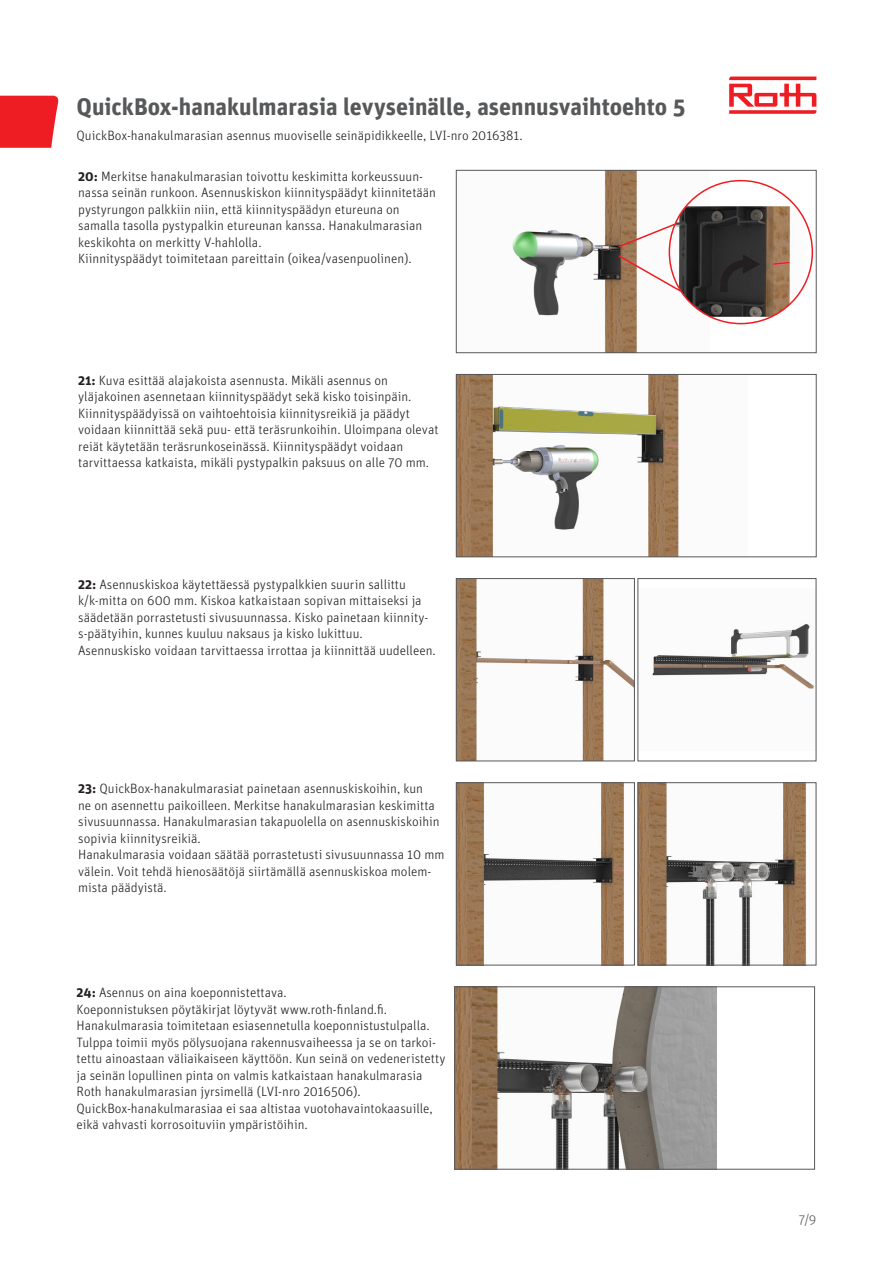
<style>
.page{position:relative;width:893px;height:1263px;background:#fff}
.page>*{position:absolute;margin:0;border:0;box-sizing:border-box;transform-origin:0 0}
.t1{font:700 24px "Unit OT";color:#57585a}
.Styckeformat__1{font:300 13.5px/16.5px "Unit OT";color:#231f20}
.t2{font:300 13.5px "Unit OT";color:#57585a}
.s1{font-weight:700}
</style>
<div class="page">
<svg style="left:729px;top:77px;width:87px;height:37px"></svg>
<img style="left:458px;top:376px;width:221px;height:179px">
<div style="left:456px;top:374px;width:360px;height:183px;border:1px solid #57585a"></div>
<img style="left:458px;top:580px;width:175px;height:179px">
<div style="left:456px;top:578px;width:179px;height:183px;border:1px solid #57585a"></div>
<img style="left:652px;top:624px;width:162px;height:65px">
<img style="left:458px;top:784px;width:166px;height:179px">
<div style="left:456px;top:782px;width:179px;height:183px;border:1px solid #57585a"></div>
<img style="left:640px;top:784px;width:166px;height:179px">
<div style="left:638px;top:782px;width:178px;height:183px;border:1px solid #57585a"></div>
<img style="left:456px;top:988px;width:261px;height:179px">
<div style="left:454px;top:986px;width:361px;height:183px;border:1px solid #57585a"></div>
<svg style="left:0;top:96px;width:59px;height:52px;background:#ef2d33"></svg>
<img style="left:512px;top:172px;width:197px;height:179px">
<div style="left:456px;top:170px;width:360px;height:183px;border:1px solid #57585a"></div>
<svg style="left:617px;top:222px;width:52px;height:71px"></svg>
<img style="left:669px;top:206px;width:136px;height:111px">
<svg style="left:720px;top:254px;width:40px;height:37px"></svg>
<svg style="left:772px;top:261px;width:19px;height:5px"></svg>
<p class="t1" style="left:77px;top:91px;width:611px">QuickBox-hanakulmarasia levyseinälle, asennusvaihtoehto 5</p>
<p class="Styckeformat__1" style="left:77px;top:128px;width:448px">QuickBox-hanakulmarasian asennus muoviselle seinäpidikkeelle, LVI-nro 2016381.</p>
<p class="Styckeformat__1" style="left:78px;top:168px;width:359px"><span class="s1">20:</span> Merkitse hanakulmarasian toivottu keskimitta korkeussuun&shy;nassa seinän runkoon. Asennuskiskon kiinnityspäädyt kiinnitetään pystyrungon palkkiin niin, että kiinnityspäädyn etureuna on samalla tasolla pystypalkin etureunan kanssa. Hanakulmarasian keskikohta on merkitty V-hahlolla.</p>
<p class="Styckeformat__1" style="left:78px;top:250px;width:335px">Kiinnityspäädyt toimitetaan pareittain (oikea/vasenpuolinen).</p>
<p class="Styckeformat__1" style="left:78px;top:372px;width:311px"><span class="s1">21:</span> Kuva esittää alajakoista asennusta. Mikäli asennus on</p>
<p class="Styckeformat__1" style="left:78px;top:389px;width:335px">yläjakoinen asennetaan kiinnityspäädyt sekä kisko toisinpäin.</p>
<p class="Styckeformat__1" style="left:78px;top:405px;width:362px">Kiinnityspäädyissä on vaihtoehtoisia kiinnitysreikiä ja päädyt voidaan kiinnittää sekä puu- että teräsrunkoihin. Uloimpana olevat reiät käytetään teräsrunkoseinässä. Kiinnityspäädyt voidaan</p>
<p class="Styckeformat__1" style="left:78px;top:455px;width:352px">tarvittaessa katkaista, mikäli pystypalkin paksuus on alle 70 mm.</p>
<p class="Styckeformat__1" style="left:78px;top:576px;width:329px"><span class="s1">22:</span> Asennuskiskoa käytettäessä pystypalkkien suurin sallittu</p>
<p class="Styckeformat__1" style="left:78px;top:592px;width:352px">k/k-mitta on 600 mm. Kiskoa katkaistaan sopivan mittaiseksi ja säädetään porrastetusti sivusuunnassa. Kisko painetaan kiinnity&shy;s-päätyihin, kunnes kuuluu naksaus ja kisko lukittuu.</p>
<p class="Styckeformat__1" style="left:78px;top:642px;width:359px">Asennuskisko voidaan tarvittaessa irrottaa ja kiinnittää uudelleen.</p>
<p class="Styckeformat__1" style="left:78px;top:780px;width:363px"><span class="s1">23:</span> QuickBox-hanakulmarasiat painetaan asennuskiskoihin, kun<br>ne on asennettu paikoilleen. Merkitse hanakulmarasian keskimitta sivusuunnassa. Hanakulmarasian takapuolella on asennuskiskoihin sopivia kiinnitysreikiä.</p>
<p class="Styckeformat__1" style="left:78px;top:846px;width:368px">Hanakulmarasia voidaan säätää porrastetusti sivusuunnassa 10 mm välein. Voit tehdä hienosäätöjä siirtämällä asennuskiskoa molem&shy;mista päädyistä.</p>
<p class="Styckeformat__1" style="left:77px;top:984px;width:212px"><span class="s1">24:</span> Asennus on aina koeponnistettava.</p>
<p class="Styckeformat__1" style="left:77px;top:1001px;width:312px">Koeponnistuksen pöytäkirjat löytyvät www.roth-finland.fi.</p>
<p class="Styckeformat__1" style="left:77px;top:1017px;width:370px">Hanakulmarasia toimitetaan esiasennetulla koeponnistustulpalla.<br>Tulppa toimii myös pölysuojana rakennusvaiheessa ja se on tarkoi&shy;tettu ainoastaan väliaikaiseen käyttöön. Kun seinä on vedeneristetty ja seinän lopullinen pinta on valmis katkaistaan hanakulmarasia Roth hanakulmarasian jyrsimellä (LVI-nro 2016506).</p>
<p class="Styckeformat__1" style="left:77px;top:1100px;width:358px">QuickBox-hanakulmarasiaa ei saa altistaa vuotohavaintokaasuille, eikä vahvasti korrosoituviin ympäristöihin.</p>
<p class="t2" style="left:799px;top:1211px;width:19px">7/9</p>
</div>
